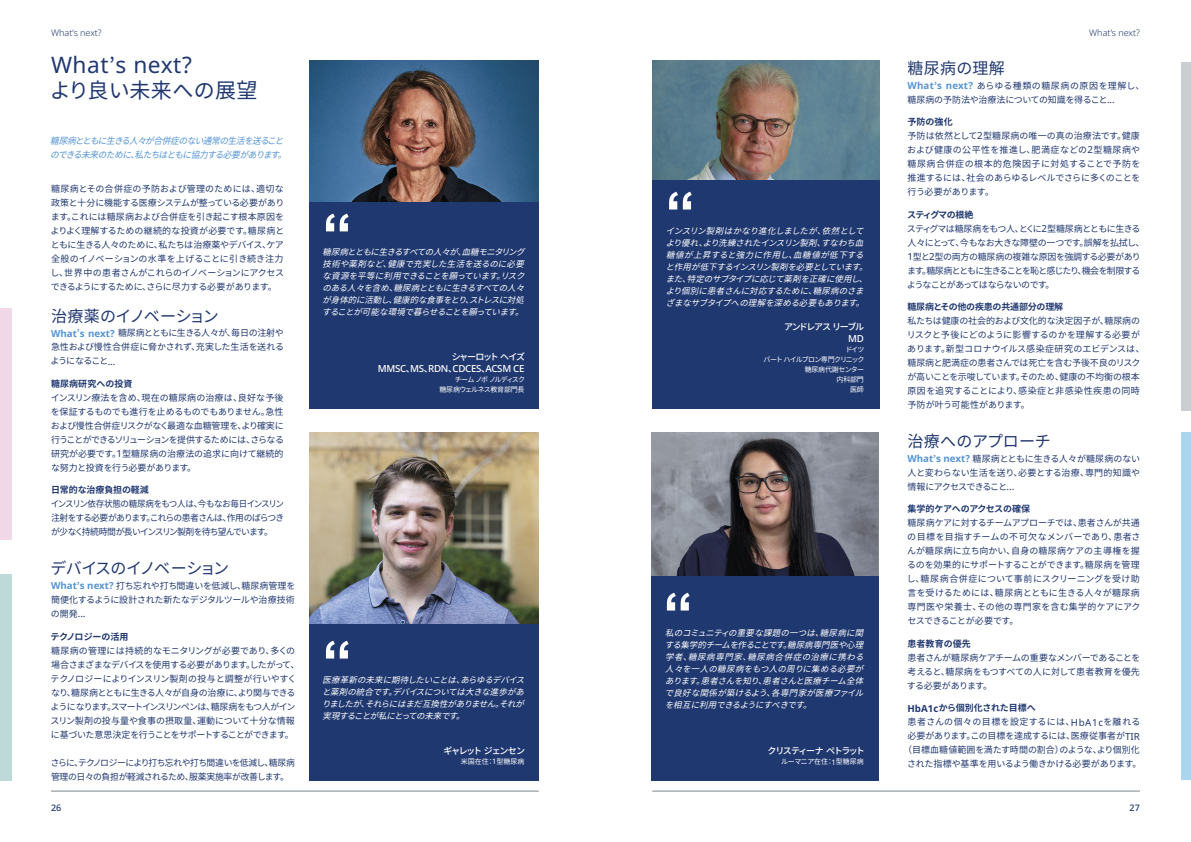
<style>
.page{position:relative;width:1191px;height:842px;background:#fff}
.page>*{position:absolute;margin:0;border:0;box-sizing:border-box;transform-origin:0 0}
.t1{font:700 60px "Arial";color:#fff}
.t2{font:22.7px "Apis";letter-spacing:.025em;color:#203870}
.t3{font:21px "Noto Sans CJ Kjp";letter-spacing:.01em;color:#203870}
.t4{font:16px "Noto Sans CJ Kjp";letter-spacing:-.015em;color:#203870}
.t5{font:16px "Noto Sans CJ Kjp";letter-spacing:-.04em;color:#203870}
.t6{font:500 9.7px "Apis";letter-spacing:-.03em;color:#fff}
.t7{font:9px/14px "Noto Sans CJ Kjp";letter-spacing:-.025em;color:#203870;text-align:justify}
.t8{font:9px/14px "Noto Sans CJ Kjp";letter-spacing:-.065em;color:#203870}
.t9{font:9px/14px "Noto Sans CJ Kjp";letter-spacing:.02em;color:#203870}
.t10{font:9px/14px "Noto Sans CJ Kjp";letter-spacing:-.025em;color:#203870;text-align:justify;scale:.95 1}
.t11{font:700 9px "Noto Sans CJ Kjp";letter-spacing:-.015em;color:#203870}
.t12{font:9px/14px "Noto Sans CJ Kjp";letter-spacing:-.05em;color:#203870}
.t13{font:italic 9px/14px "Noto Sans CJ Kjp";color:#5494d5}
.t14{font:9px/14px "Noto Sans CJ Kjp";color:#203870}
.t15{font:500 9px "Noto Sans CJ Kjp";letter-spacing:-.145em;color:#fff}
.t16{font:9px "Noto Sans CJ Kjp";letter-spacing:-.005em;color:#203870}
.t17{font:9px "Noto Sans CJ Kjp";letter-spacing:.035em;color:#203870}
.t18{font:300 9px "Apis";color:#203870}
.t19{font:700 9px "Noto Sans CJ Kjp";letter-spacing:.01em;color:#203870}
.t20{font:500 9px "Apis";color:#203870}
.t21{font:italic 8.5px/12px "Noto Sans CJ Kjp";color:#fff;text-align:justify}
.t22{font:7px/10px "Noto Sans CJ Kjp";letter-spacing:-.085em;color:#fff;text-align:right}
.t23{font:7px/10px "Noto Sans CJ Kjp";letter-spacing:-.08em;color:#fff;text-align:right}
.t24{font:7px "Noto Sans CJ Kjp";letter-spacing:-.025em;color:#fff}
.t25{font:7px "Noto Sans CJ Kjp";color:#fff}
.s1{font-family:"Noto Sans CJ Kjp";font-size:21px}
.s2{font-family:"Apis";font-weight:700;font-size:9.7px;color:#5494d5}
.s3{font-weight:700;color:#5494d5}
.s4{font-family:"Apis";font-size:9.7px}
.s5{font-family:"Noto Sans CJ Kjp";font-size:9px}
.s6{font-family:"Apis";font-size:7.6px}
.s7{font-weight:700}
</style>
<div class="page">
<hr style="left:652px;top:791px;width:488px;height:1px;background:#7e858e">
<hr style="left:51px;top:791px;width:488px;height:1px;background:#7e858e">
<img style="left:309px;top:61px;width:229px;height:141px">
<img style="left:651px;top:432px;width:226px;height:144px">
<img style="left:652px;top:60px;width:227px;height:120px">
<img style="left:309px;top:432px;width:229px;height:192px">
<svg style="left:879px;top:216px;width:1px;height:192px"></svg>
<div style="left:0;top:308px;width:11px;height:232px;background:#f1d8e7"></div>
<div style="left:0;top:574px;width:11px;height:206px;background:#bedad8"></div>
<div style="left:1181px;top:432px;width:10px;height:348px;background:#abd4ee"></div>
<div style="left:1181px;top:62px;width:10px;height:349px;background:#caced1"></div>
<div style="left:309px;top:202px;width:230px;height:206px;background:#203870"></div>
<div style="left:309px;top:624px;width:230px;height:156px;background:#203870"></div>
<div style="left:652px;top:180px;width:227px;height:228px;background:#203870"></div>
<div style="left:651px;top:576px;width:228px;height:204px;background:#203870"></div>
<p class="t18" style="left:51px;top:26px;width:52px">What’s next?</p>
<p class="t18" style="left:1089px;top:26px;width:52px">What’s next?</p>
<h2 class="t2" style="left:51px;top:49px;width:142px">What<span class="s1">’</span>s next?</h2>
<h3 class="t3" style="left:50px;top:78px;width:209px">より良い未来への展望</h3>
<p class="t13" style="left:50px;top:134px;width:243px">糖尿病とともに生きる人々が合併症のない通常の生活を送ることのできる未来のために、私たちはともに協力する必要があります。</p>
<p class="t7" style="left:50px;top:182px;width:236px">糖尿病とその合併症の予防および管理のためには、適切な政策と十分に機能する医療システムが整っている必要があります。これには糖尿病および合併症を引き起こす根本原因をよりよく理解するための継続的な投資が必要です。糖尿病とともに生きる人々のために、私たちは治療薬やデバイス、ケア全般のイノベーションの水準を上げることに引き続き注力し、世界中の患者さんがこれらのイノベーションにアクセスできるようにするために、さらに尽力する必要があります。</p>
<h3 class="t4" style="left:51px;top:307px;width:169px">治療薬のイノベーション</h3>
<p class="t7" style="left:51px;top:326px;width:235px"><span class="s2">What</span><span class="s3">’</span><span class="s2">s next?</span> 糖尿病とともに生きる人々が、毎日の注射や急性および慢性合併症に脅かされず、充実した生活を送れるようになること<span class="s4">...</span></p>
<p class="t19" style="left:51px;top:379px;width:83px">糖尿病研究への投資</p>
<p class="t7" style="left:51px;top:391px;width:235px">インスリン療法を含め、現在の糖尿病の治療は、良好な予後を保証するものでも進行を止めるものでもありません。急性および慢性合併症リスクがなく最適な血糖管理を、より確実に行うことができるソリューションを提供するためには、さらなる研究が必要です。<span class="s4">1</span>型糖尿病の治療法の追求に向けて継続的な努力と投資を行う必要があります。</p>
<p class="t11" style="left:51px;top:485px;width:99px">日常的な治療負担の軽減</p>
<p class="t10" style="left:51px;top:497px;width:247px">インスリン依存状態の糖尿病をもつ人は、今もなお毎日インスリン注射をする必要があります。これらの患者さんは、作用のばらつきが少なく持続時間が長いインスリン製剤を待ち望んでいます。</p>
<h3 class="t5" style="left:51px;top:559px;width:180px">デバイスのイノベーション</h3>
<p class="t7" style="left:51px;top:579px;width:246px"><span class="s2">What</span><span class="s3">’</span><span class="s2">s next?</span> 打ち忘れや打ち間違いを低減し、糖尿病管理を簡便化するように設計された新たなデジタルツールや治療技術の開発<span class="s4">...</span></p>
<p class="t11" style="left:51px;top:631px;width:79px">テクノロジーの活用</p>
<p class="t7" style="left:51px;top:643px;width:250px;text-align:left">糖尿病の管理には持続的なモニタリングが必要であり、多くの場合さまざまなデバイスを使用する必要があります。したがって、テクノロジーによりインスリン製剤の投与と調整が行いやすくなり、糖尿病とともに生きる人々が自身の治療に、より関与できるようになります。スマートインスリンペンは、糖尿病をもつ人がインスリン製剤の投与量や食事の摂取量、運動について十分な情報に基づいた意思決定を行うことをサポートすることができます。</p>
<p class="t12" style="left:51px;top:755px;width:246px">さらに、テクノロジーにより打ち忘れや打ち間違いを低減し、糖尿病管理の日々の負担が軽減されるため、服薬実施率が改善します。</p>
<h1 class="t1" style="left:322px;top:196px;width:31px">“</h1>
<p class="t21" style="left:322px;top:246px;width:209px">糖尿病とともに生きるすべての人々が、血糖モニタリング技術や薬剤など、健康で充実した生活を送るのに必要な資源を平等に利用できることを願っています。リスクのある人々を含め、糖尿病とともに生きるすべての人々が身体的に活動し、健康的な食事をとり、ストレスに対処することが可能な環境で暮らせることを願っています。</p>
<p class="t15" style="left:452px;top:352px;width:75px">シャーロットヘイズ</p>
<p class="t6" style="left:378px;top:362px;width:148px">MMSC<span class="s5">、</span>MS<span class="s5">、</span>RDN<span class="s5">、</span>CDCES<span class="s5">、</span>ACSM CE</p>
<p class="t23" style="left:439px;top:375px;width:87px">チームノボノルディスク<br>糖尿病ウェルネス教育部門長</p>
<h1 class="t1" style="left:322px;top:623px;width:31px">“</h1>
<p class="t21" style="left:322px;top:674px;width:209px">医療革新の未来に期待したいことは、あらゆるデバイスと薬剤の統合です。デバイスについては大きな進歩がありましたが、それらにはまだ互換性がありません。それが実現することが私にとっての未来です。</p>
<p class="t15" style="left:443px;top:745px;width:83px">ギャレットジェンセン</p>
<p class="t25" style="left:461px;top:757px;width:65px">米国在住：<span class="s6">1</span>型糖尿病</p>
<h1 class="t1" style="left:665px;top:174px;width:31px">“</h1>
<p class="t21" style="left:665px;top:225px;width:208px;text-align:left">インスリン製剤はかなり進化しましたが、依然としてより優れ、より洗練されたインスリン製剤、すなわち血糖値が上昇すると強力に作用し、血糖値が低下すると作用が低下するインスリン製剤を必要としています。また、特定のサブタイプに応じて薬剤を正確に使用し、より個別に患者さんに対応するために、糖尿病のさまざまなサブタイプへの理解を深める必要もあります。</p>
<p class="t15" style="left:784px;top:322px;width:81px">アンドレアスリーブル</p>
<p class="t6" style="left:848px;top:332px;width:17px">MD</p>
<p class="t22" style="left:763px;top:345px;width:102px">ドイツ<br>バートハイルブロン専門クリニック糖尿病代謝センター<br>内科部門<br>医師</p>
<h1 class="t1" style="left:663px;top:575px;width:31px">“</h1>
<p class="t21" style="left:664px;top:627px;width:206px">私のコミュニティの重要な課題の一つは、糖尿病に関する集学的チームを作ることです。糖尿病専門医や心理学者、糖尿病専門家、糖尿病合併症の治療に携わる人々を一人の糖尿病をもつ人の周りに集める必要があります。患者さんを知り、患者さんと医療チーム全体で良好な関係が築けるよう、各専門家が医療ファイルを相互に利用できるようにすべきです。</p>
<p class="t15" style="left:767px;top:746px;width:98px">クリスティーナペトラット</p>
<p class="t24" style="left:781px;top:758px;width:84px">ルーマニア在住：<span class="s6">1</span>型糖尿病</p>
<h3 class="t4" style="left:907px;top:59px;width:99px">糖尿病の理解</h3>
<p class="t14" style="left:907px;top:78px;width:238px"><span class="s2">What</span><span class="s3">’</span><span class="s2">s next?</span> あらゆる種類の糖尿病の原因を理解し、糖尿病の予防法や治療法についての知識を得ること<span class="s4">...</span></p>
<p class="t9" style="left:907px;top:115px;width:235px"><span class="s7">予防の強化<br></span>予防は依然として<span class="s4">2</span>型糖尿病の唯一の真の治療法です。健康および健康の公平性を推進し、肥満症などの<span class="s4">2</span>型糖尿病や糖尿病合併症の根本的危険因子に対処することで予防を推進するには、社会のあらゆるレベルでさらに多くのことを行う必要があります。</p>
<p class="t8" style="left:907px;top:207px;width:239px"><span class="s7">スティグマの根絶<br></span>スティグマは糖尿病をもつ人、とくに<span class="s4">2</span>型糖尿病とともに生きる人々にとって、今もなお大きな障壁の一つです。誤解を払拭し、<br><span class="s4">1</span>型と<span class="s4">2</span>型の両方の糖尿病の複雑な原因を強調する必要があります。糖尿病とともに生きることを恥と感じたり、機会を制限するようなことがあってはならないのです。</p>
<p class="t11" style="left:907px;top:302px;width:157px">糖尿病とその他の疾患の共通部分の理解</p>
<p class="t7" style="left:906px;top:314px;width:239px;text-align:left">私たちは健康の社会的および文化的な決定因子が、糖尿病のリスクと予後にどのように影響するのかを理解する必要があります。新型コロナウイルス感染症研究のエビデンスは、糖尿病と肥満症の患者さんでは死亡を含む予後不良のリスクが高いことを示唆しています。そのため、健康の不均衡の根本原因を追究することにより、感染症と非感染性疾患の同時予防が叶う可能性があります。</p>
<h3 class="t4" style="left:907px;top:432px;width:145px">治療へのアプローチ</h3>
<p class="t7" style="left:907px;top:452px;width:234px"><span class="s2">What</span><span class="s3">’</span><span class="s2">s next?</span> 糖尿病とともに生きる人々が糖尿病のない人と変わらない生活を送り、必要とする治療、専門的知識や情報にアクセスできること<span class="s4">...</span></p>
<p class="t11" style="left:907px;top:504px;width:124px">集学的ケアへのアクセスの確保</p>
<p class="t7" style="left:906px;top:516px;width:235px">糖尿病ケアに対するチームアプローチでは、患者さんが共通の目標を目指すチームの不可欠なメンバーであり、患者さんが糖尿病に立ち向かい、自身の糖尿病ケアの主導権を握るのを効果的にサポートすることができます。糖尿病を管理し、糖尿病合併症について事前にスクリーニングを受け助言を受けるためには、糖尿病とともに生きる人々が糖尿病専門医や栄養士、その他の専門家を含む集学的ケアにアクセスできることが必要です。</p>
<p class="t19" style="left:907px;top:638px;width:65px">患者教育の優先</p>
<p class="t7" style="left:907px;top:651px;width:235px">患者さんが糖尿病ケアチームの重要なメンバーであることを考えると、糖尿病をもつすべての人に対して患者教育を優先する必要があります。</p>
<p class="t11" style="left:907px;top:703px;width:130px"><span class="s4">HbA1c</span>から個別化された目標へ</p>
<p class="t17" style="left:907px;top:717px;width:234px">患者さんの個々の目標を設定するには、<span class="s4">HbA1c</span>を離れる</p>
<p class="t7" style="left:907px;top:729px;width:234px">必要があります。この目標を達成するには、医療従事者が<span class="s4">TIR</span></p>
<p class="t16" style="left:903px;top:745px;width:238px">（目標血糖値範囲を満たす時間の割合）のような、より個別化</p>
<p class="t7" style="left:907px;top:757px;width:236px">された指標や基準を用いるよう働きかける必要があります。</p>
<p class="t20" style="left:51px;top:802px;width:12px">26</p>
<p class="t20" style="left:1129px;top:802px;width:12px">27</p>
</div>
